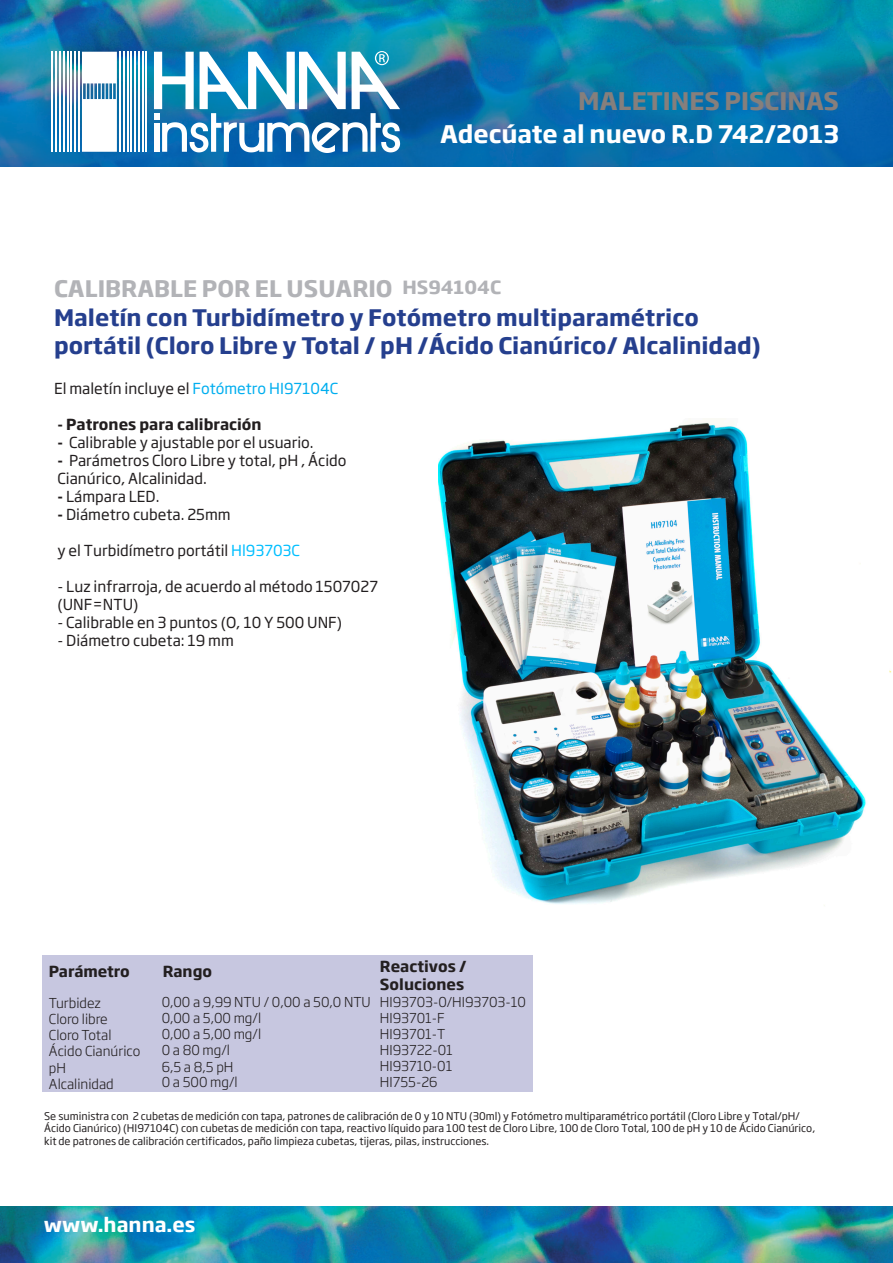
<style>
.page{position:relative;width:893px;height:1263px;background:#fff}
.page>*{position:absolute;margin:0;border:0;box-sizing:border-box;transform-origin:0 0}
.t1{font:700 24px "Soho Gothic Pro";color:#fff}
.t2{font:700 24px "Soho Gothic Pro";color:#867f7c}
.t3{font:700 22.5px/28.8px "Soho Gothic Pro";color:#253f8e}
.t4{font:700 19.5px "Soho Gothic Pro";color:#fff}
.t5{font:15px/18px "Soho Gothic Pro";color:#221e1f}
.t6{font:15px "Soho Gothic Pro";color:#231f20}
.t7{font:700 15px/17.9px "Soho Gothic Pro";color:#231f20}
.t8{font:700 15px "Soho Gothic Pro";color:#221e1f}
.t9{font:300 13.5px/16px "Soho Gothic Pro";color:#231f20}
.t10{font:10.5px/12.6px "Soho Gothic Pro";color:#231f20}
.s1{color:#b2b3b7}
.s2{font-size:18px;color:#b2b3b7}
.s3{color:#00aeef}
.s4{font-weight:700}
.s5{color:#00bfff}
</style>
<div class="page">
<div style="left:42px;top:955px;width:490px;height:136px;background:#c7c7e0"></div>
<img style="left:0;top:0;width:893px;height:167px">
<hr style="left:146px;top:52px;width:1px;height:100px;background:#fff">
<hr style="left:142px;top:52px;width:1px;height:100px;background:#fff">
<hr style="left:138px;top:52px;width:1px;height:100px;background:#fff">
<hr style="left:135px;top:52px;width:1px;height:100px;background:#fff">
<hr style="left:131px;top:52px;width:1px;height:100px;background:#fff">
<hr style="left:127px;top:52px;width:1px;height:100px;background:#fff">
<hr style="left:123px;top:52px;width:1px;height:100px;background:#fff">
<hr style="left:120px;top:52px;width:1px;height:100px;background:#fff">
<hr style="left:78px;top:52px;width:1px;height:100px;background:#fff">
<hr style="left:74px;top:52px;width:2px;height:100px;background:#fff">
<hr style="left:71px;top:52px;width:1px;height:100px;background:#fff">
<hr style="left:67px;top:52px;width:1px;height:100px;background:#fff">
<hr style="left:63px;top:52px;width:1px;height:100px;background:#fff">
<hr style="left:59px;top:52px;width:2px;height:100px;background:#fff">
<hr style="left:56px;top:52px;width:1px;height:100px;background:#fff">
<hr style="left:52px;top:52px;width:1px;height:100px;background:#fff">
<svg style="left:82px;top:52px;width:35px;height:100px"></svg>
<svg style="left:154px;top:51px;width:246px;height:102px"></svg>
<img style="left:0;top:1207px;width:893px;height:56px">
<img style="left:439px;top:422px;width:453px;height:484px">
<h1 class="t2" style="left:578px;top:82px;width:262px">MALETINES PISCINAS</h1>
<h1 class="t1" style="left:440px;top:115px;width:400px">Adecúate al nuevo R.D 742/2013</h1>
<h2 class="t3" style="left:54px;top:272px;width:708px"><span class="s1">CALIBRABLE POR EL USUARIO</span> <span class="s2">HS94104C<br></span>Maletín con Turbidímetro y Fotómetro multiparamétrico portátil (Cloro Libre y Total / pH /Ácido Cianúrico/ Alcalinidad)</h2>
<h3 class="t6" style="left:54px;top:376px;width:286px">El maletín incluye el <span class="s3">Fotómetro HI97104C</span></h3>
<h3 class="t8" style="left:57px;top:412px;width:206px">- Patrones para calibración</h3>
<h3 class="t5" style="left:57px;top:432px;width:258px"><span class="s4">-</span> Calibrable y ajustable por el usuario.</h3>
<h3 class="t5" style="left:57px;top:450px;width:291px"><span class="s4">-</span> Parámetros Cloro Libre y total, pH , Ácido<br>Cianúrico, Alcalinidad.</h3>
<h3 class="t5" style="left:57px;top:486px;width:104px"><span class="s4">-</span> Lámpara LED.</h3>
<h3 class="t5" style="left:57px;top:504px;width:175px"><span class="s4">-</span> Diámetro cubeta. 25mm</h3>
<h3 class="t5" style="left:57px;top:540px;width:244px">y el Turbidímetro portátil <span class="s5">Hl93703C</span></h3>
<h3 class="t5" style="left:57px;top:576px;width:322px">- Luz infrarroja, de acuerdo al método 1507027 (UNF=NTU)</h3>
<h3 class="t5" style="left:57px;top:612px;width:286px">- Calibrable en 3 puntos (O, 10 Y 500 UNF)</h3>
<h3 class="t5" style="left:57px;top:630px;width:178px">- Diámetro cubeta: 19 mm</h3>
<h3 class="t7" style="left:49px;top:962px;width:82px">Parámetro</h3>
<p class="t9" style="left:49px;top:994px;width:93px">Turbidez<br>Cloro libre<br>Cloro Total<br>Ácido Cianúrico pH<br>Alcalinidad</p>
<h3 class="t7" style="left:163px;top:962px;width:51px">Rango</h3>
<p class="t9" style="left:162px;top:993px;width:211px">0,00 a 9,99 NTU / 0,00 a 50,0 NTU<br>0,00 a 5,00 mg/l<br>0,00 a 5,00 mg/l<br>0 a 80 mg/l<br>6,5 a 8,5 pH<br>0 a 500 mg/l</p>
<h3 class="t7" style="left:380px;top:957px;width:88px">Reactivos /<br>Soluciones</h3>
<p class="t9" style="left:380px;top:993px;width:147px">HI93703-0/HI93703-10<br>HI93701-F<br>HI93701-T<br>HI93722-01<br>HI93710-01<br>HI755-26</p>
<p class="t10" style="left:44px;top:1109px;width:773px">Se suministra con 2 cubetas de medición con tapa, patrones de calibración de 0 y 10 NTU (30ml) y Fotómetro multiparamétrico portátil (Cloro Libre y Total/pH/<br>Ácido Cianúrico) (HI97104C) con cubetas de medición con tapa, reactivo líquido para 100 test de Cloro Libre, 100 de Cloro Total, 100 de pH y 10 de Ácido Cianúrico, kit de patrones de calibración certificados, paño limpieza cubetas, tijeras, pilas, instrucciones.</p>
<h3 class="t4" style="left:44px;top:1209px;width:153px">www.hanna.es</h3>
</div>
